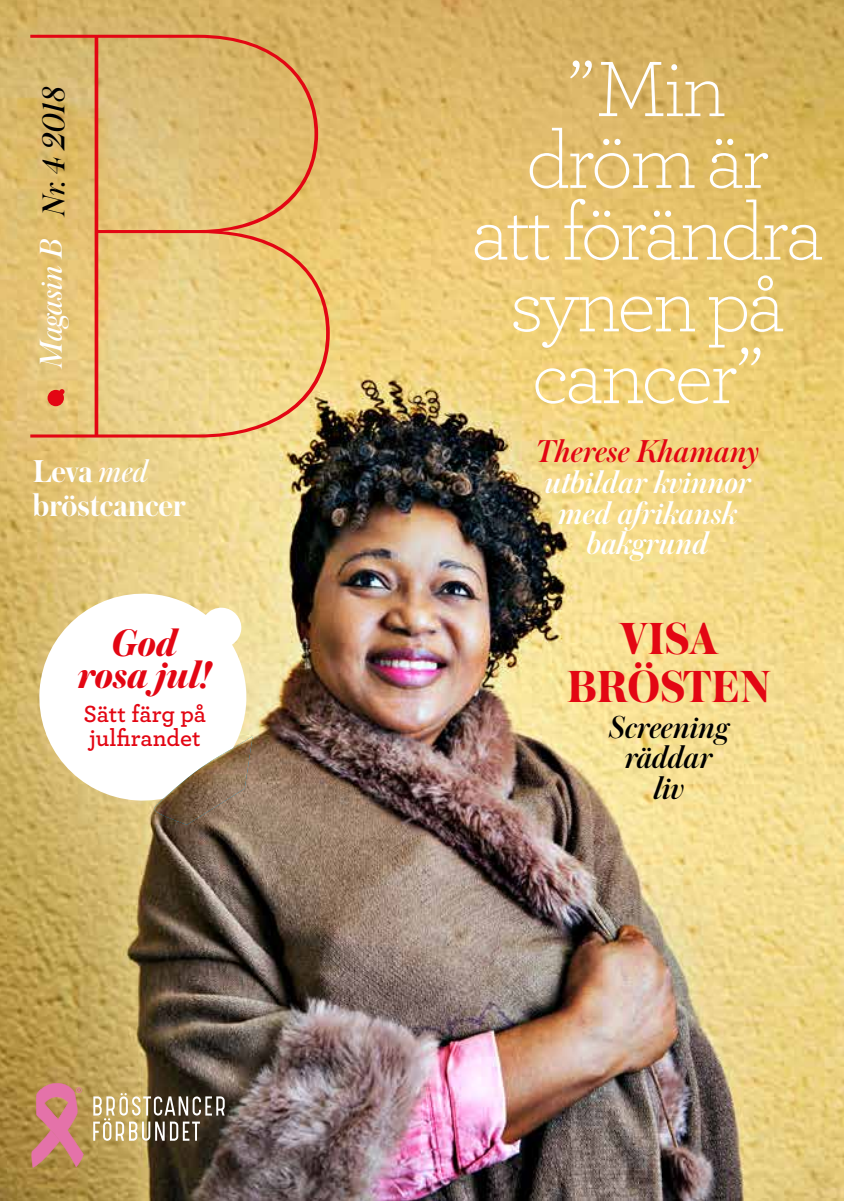
<style>
.page{position:relative;width:844px;height:1201px;background:#fff}
.page>*{position:absolute;margin:0;border:0;box-sizing:border-box;transform-origin:0 0}
.t1{font:300 82.25px/71.8px "Archer";letter-spacing:-.04em;color:#fff;text-align:center}
.t2{font:700 47.25px/48.1px "Austin";letter-spacing:-.005em;color:#e30613;text-align:center}
.t3{font:italic 700 40.25px/32.4px "Austin";color:#e30613;text-align:center}
.t4{font:italic 500 33.25px/30.6px "Austin";color:#fff;text-align:center}
.t5{font:600 33.25px/34.1px "Austin";color:#fff}
.t6{font:italic 500 33.25px/30.6px "Austin";color:#000;text-align:center}
.t7{font:italic 500 33.25px "Austin";color:#e30613}
.t8{font:italic 33.25px "Austin";color:#000}
.t9{font:italic 33.25px "Austin";color:#fff}
.t10{font:600 24.5px/24.5px "Archer";color:#e30613}
.s1{font-weight:400;font-style:italic}
</style>
<div class="page">
<img style="left:0;top:0;width:843px;height:1200px">
<svg style="left:30px;top:35px;width:300px;height:402px;background:#e3c076"></svg>
<svg style="left:48px;top:389px;width:16px;height:17px"></svg>
<svg style="left:36px;top:590px;width:211px;height:214px"></svg>
<svg style="left:93px;top:1093px;width:131px;height:47px"></svg>
<svg style="left:32px;top:1083px;width:52px;height:84px;background:#ca8079"></svg>
<img style="left:152px;top:736px;width:100px;height:88px">
<p class="t8" style="left:31px;top:216px;width:132px;rotate:-90deg">Nr. 4 2018</p>
<p class="t9" style="left:28px;top:368px;width:132px;rotate:-90deg">Magasin B</p>
<p class="t5" style="left:33px;top:453px;width:154px">Leva <span class="s1">med </span>bröstcancer</p>
<p class="t3" style="left:78px;top:625px;width:135px">God rosa jul!</p>
<p class="t10" style="left:83px;top:699px;width:124px">Sätt färg på julfirandet</p>
<p class="t1" style="left:471px;top:50px;width:355px">”Min<br>dröm är<br>att förändra synen på cancer ”</p>
<p class="t7" style="left:536px;top:428px;width:223px">Therese Khamany</p>
<p class="t4" style="left:544px;top:466px;width:207px">utbildar kvinnor med afrikansk bakgrund</p>
<p class="t2" style="left:566px;top:613px;width:205px">VISA<br>BRÖSTEN</p>
<p class="t6" style="left:608px;top:710px;width:121px">Screening räddar liv</p>
</div>
